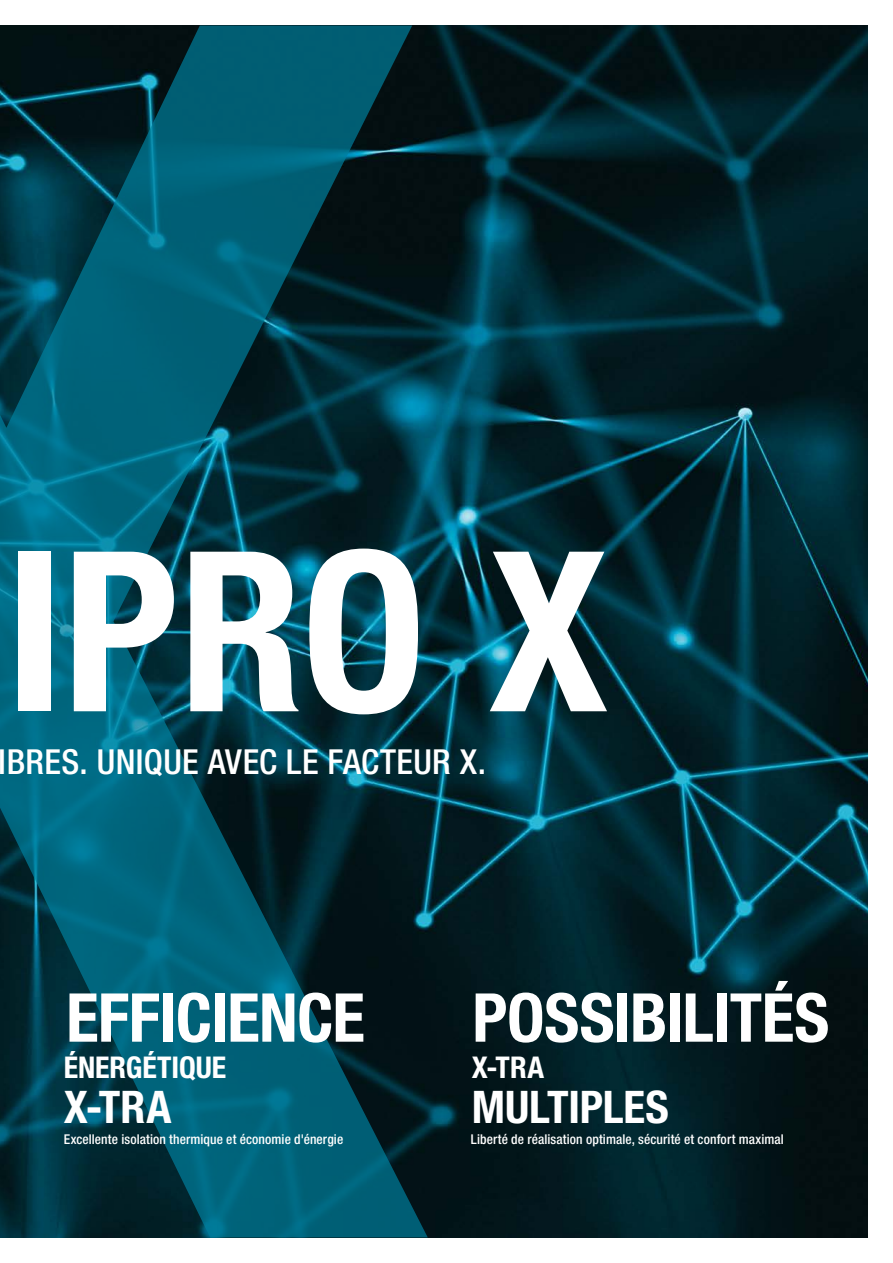
<style>
.page{position:relative;width:893px;height:1263px;background:#fff}
.page>*{position:absolute;margin:0;border:0;box-sizing:border-box;transform-origin:0 0}
.t1{font:700 condensed 223.5px "Helvetica Neue LTW1 G";color:#fff}
.Bodytext{font:700 condensed 67.5px "Helvetica Neue LTW1 G";letter-spacing:-.01em;color:#fff}
.Bodytext-2{font:700 condensed 45px "Helvetica Neue LTW1 G";letter-spacing:-.005em;color:#fff}
.t2{font:500 condensed 34.5px "Helvetica Neue LTW1 G";letter-spacing:.01em;color:#fff}
.Bodytext-3{font:700 condensed 30px "Helvetica Neue LTW1 G";color:#fff}
.Table_text_10_pt_cen{font:500 condensed 13.5px "Helvetica Neue LTW1 G";letter-spacing:.01em;color:#fff}
</style>
<div class="page">
<img style="left:428px;top:26px;width:439px;height:1211px">
<svg style="left:0;top:26px;width:428px;height:1211px;background:#014657"></svg>
<h1 class="t1" style="left:6px;top:498px;width:604px">IPRO X</h1>
<h3 class="t2" style="left:-1px;top:741px;width:489px">IBRES. UNIQUE AVEC LE FACTEUR X.</h3>
<p class="Bodytext" style="left:66px;top:977px;width:300px">EFFICIENCE</p>
<p class="Bodytext" style="left:472px;top:977px;width:359px">POSSIBILITÉS</p>
<p class="Bodytext-3" style="left:64px;top:1049px;width:164px">ÉNERGÉTIQUE</p>
<p class="Bodytext-3" style="left:472px;top:1049px;width:74px">X-TRA</p>
<p class="Bodytext-2" style="left:64px;top:1080px;width:109px">X-TRA</p>
<p class="Bodytext-2" style="left:472px;top:1080px;width:198px">MULTIPLES</p>
<p class="Table_text_10_pt_cen" style="left:64px;top:1131px;width:281px">Excellente isolation thermique et économie d'énergie</p>
<p class="Table_text_10_pt_cen" style="left:471px;top:1131px;width:314px">Liberté de réalisation optimale, sécurité et confort maximal</p>
</div>
